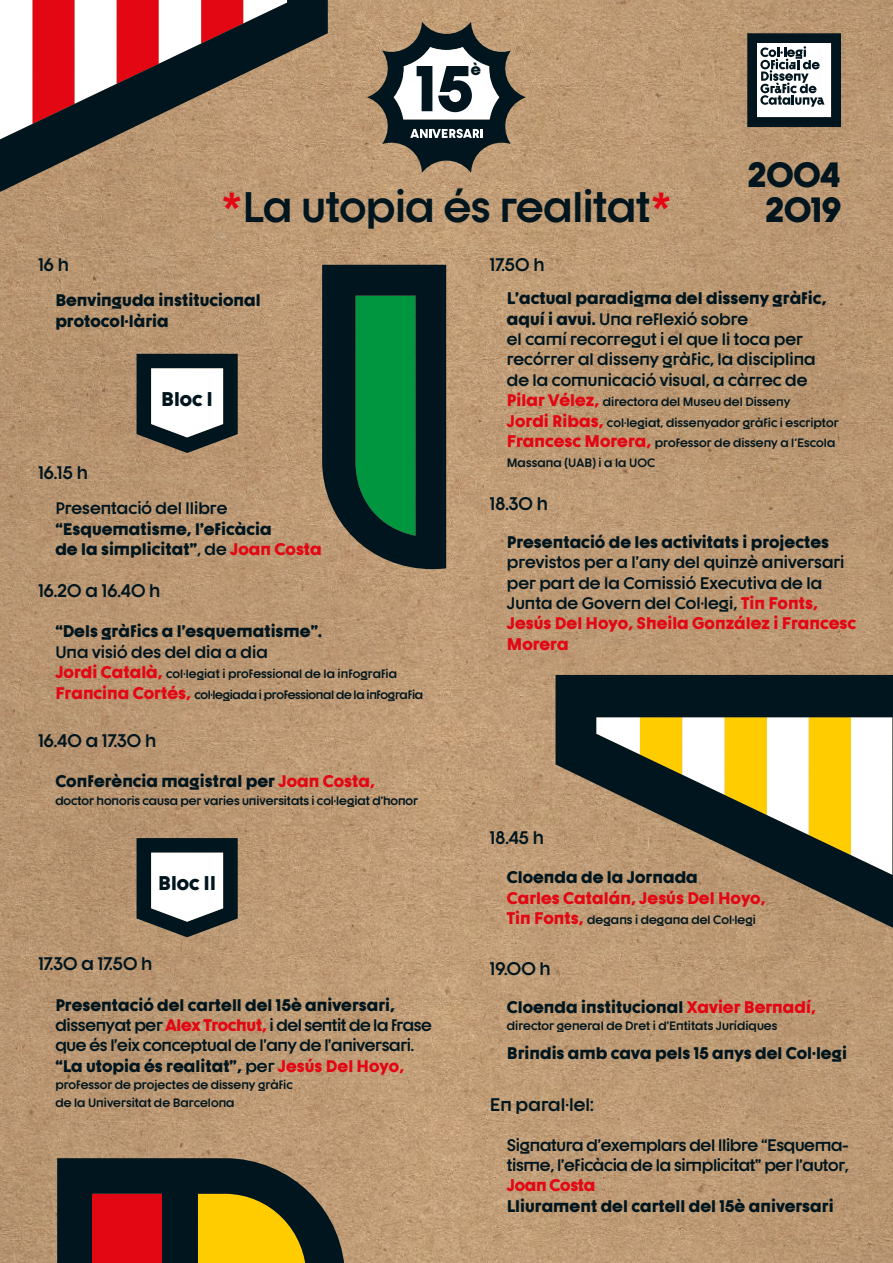
<style>
.page{position:relative;width:893px;height:1263px;background:#fff}
.page>*{position:absolute;margin:0;border:0;box-sizing:border-box;transform-origin:0 0}
.t1{font:700 42.15px "Dystopian";letter-spacing:-.01em;color:#00151d}
.t2{font:900 34.35px "Dystopian";letter-spacing:-.015em;color:#00151d}
.t3{font:900 19.5px "Dystopian";color:#00151d}
.t4{font:700 18px "Dystopian";color:#00151d}
.t5{font:700 16.5px/20.4px "Dystopian";color:#00151d}
.t6{font:900 16.5px/20.4px "Dystopian";color:#00151d}
.t7{font:700 16.5px/20.4px "Dystopian";letter-spacing:-.02em;color:#00151d}
.t8{font:900 16.5px "Dystopian";color:#e30613}
.t9{font:900 16.5px "Dystopian";letter-spacing:-.02em;color:#e30613}
.t10{font:900 15.45px "Dystopian";color:#00151d}
.t11{font:700 12px/20.4px "Dystopian";color:#00151d}
.t12{font:700 12px/20.4px "Dystopian";letter-spacing:-.03em;color:#00151d}
.s1{font-family:"Frutiger LT Std";color:#e30613}
.s2{font-weight:900}
.s3{font-weight:900;font-size:16.5px;color:#e30613}
.s4{font-weight:700}
.s5{color:#e30613}
.s6{font-weight:900;color:#e30613}
</style>
<div class="page">
<img style="left:0;top:0;width:893px;height:1263px">
<svg style="left:747px;top:33px;width:94px;height:94px"></svg>
<svg style="left:57px;top:1158px;width:288px;height:105px;background:#535020"></svg>
<div style="left:93px;top:1194px;width:69px;height:69px;background:#e30613"></div>
<svg style="left:367px;top:22px;width:159px;height:151px"></svg>
<svg style="left:0;top:0;width:328px;height:217px"></svg>
<svg style="left:555px;top:675px;width:338px;height:273px"></svg>
<svg style="left:137px;top:354px;width:101px;height:99px"></svg>
<svg style="left:137px;top:838px;width:101px;height:99px"></svg>
<svg style="left:322px;top:265px;width:124px;height:304px;background:#0d4b2f"></svg>
<p class="t10" style="left:471px;top:60px;width:12px">è</p>
<h2 class="t2" style="left:748px;top:152px;width:95px">2004</h2>
<h1 class="t1" style="left:220px;top:181px;width:454px"><span class="s1">*</span>La utopia és realitat<span class="s1">*</span></h1>
<h2 class="t2" style="left:765px;top:187px;width:77px">2019</h2>
<p class="t4" style="left:38px;top:254px;width:32px">16 h</p>
<p class="t4" style="left:490px;top:254px;width:56px">17.50 h</p>
<p class="t6" style="left:55px;top:290px;width:207px">Benvinguda institucional protocol·lària</p>
<p class="t4" style="left:38px;top:462px;width:51px">16.15 h</p>
<p class="t3" style="left:161px;top:386px;width:53px">Bloc I</p>
<p class="t5" style="left:507px;top:288px;width:321px"><span class="s2">L’actual paradigma del disseny gràfic, aquí i avui.</span> Una reflexió sobre<br>el camí recorregut i el que li toca per recórrer al disseny gràfic, la disciplina de la comunicació visual, a càrrec de</p>
<p class="t11" style="left:507px;top:391px;width:333px"><span class="s3">Pilar Vélez,</span> directora del Museu del Disseny<br><span class="s3">Jordi Ribas,</span> col·legiat, dissenyador gràfic i escriptor <span class="s3">Francesc Morera,</span> professor de disseny a l'Escola Massana (UAB) i a la UOC</p>
<p class="t5" style="left:55px;top:498px;width:174px">Presentació del llibre</p>
<p class="t4" style="left:490px;top:492px;width:60px">18.30 h</p>
<p class="t6" style="left:55px;top:518px;width:268px">“Esquematisme, l’eficàcia<br>de la simplicitat”<span class="s4">, de</span> <span class="s5">Joan Costa</span></p>
<p class="t6" style="left:507px;top:531px;width:324px">Presentació de les activitats i projectes</p>
<p class="t5" style="left:507px;top:552px;width:351px">previstos per a l’any del quinzè aniversari per part de la Comissió Executiva de la Junta de Govern del Col·legi, <span class="s6">Tin Fonts, Jesús Del Hoyo, Sheila González i Francesc Morera</span></p>
<p class="t4" style="left:38px;top:579px;width:124px">16.20 a 16.40 h</p>
<p class="t6" style="left:55px;top:621px;width:268px">“Dels gràfics a l’esquematisme”.</p>
<p class="t5" style="left:55px;top:641px;width:214px">Una visió des del dia a dia</p>
<p class="t12" style="left:55px;top:663px;width:369px"><span class="s3">Jordi Català,</span> col·legiat i professional de la infografia<br><span class="s3">Francina Cortés,</span> col·legiada i professional de la infografia</p>
<p class="t4" style="left:38px;top:729px;width:120px">16.40 a 17.30 h</p>
<p class="t6" style="left:55px;top:771px;width:321px">Conferència magistral per <span class="s5">Joan Costa,</span></p>
<p class="t11" style="left:55px;top:790px;width:364px">doctor honoris causa per varies universitats i col·legiat d’honor</p>
<p class="t3" style="left:158px;top:871px;width:60px">Bloc II</p>
<p class="t4" style="left:38px;top:953px;width:116px">17.30 a 17.50 h</p>
<p class="t7" style="left:55px;top:994px;width:378px"><span class="s2">Presentació del cartell del 15è aniversari, </span>dissenyat per <span class="s6">Alex Trochut,</span> i del sentit de la frase que és l’eix conceptual de l’any de l’aniversari. <span class="s2">“La utopia és realitat”,</span> per <span class="s6">Jesús Del Hoyo,</span></p>
<p class="t11" style="left:55px;top:1076px;width:239px;line-height:17.4px">professor de projectes de disseny gràfic de la Universitat de Barcelona</p>
<p class="t4" style="left:490px;top:826px;width:56px">18.45 h</p>
<p class="t6" style="left:507px;top:867px;width:193px">Cloenda de la Jornada</p>
<p class="t8" style="left:507px;top:887px;width:260px">Carles Catalán, Jesús Del Hoyo,</p>
<p class="t11" style="left:507px;top:909px;width:251px"><span class="s3">Tin Fonts,</span> degans i degana del Col·legi</p>
<p class="t4" style="left:490px;top:957px;width:63px">19.00 h</p>
<p class="t6" style="left:507px;top:996px;width:310px">Cloenda institucional <span class="s5">Xavier Bernadí,</span></p>
<p class="t11" style="left:507px;top:1015px;width:272px">director general de Dret i d’Entitats Jurídiques</p>
<p class="t6" style="left:507px;top:1042px;width:342px">Brindis amb cava pels 15 anys del Col·legi</p>
<p class="t4" style="left:490px;top:1094px;width:105px">En paral·lel:</p>
<p class="t7" style="left:507px;top:1134px;width:343px">Signatura d’exemplars del llibre “Esquema&shy;tisme, l’eficàcia de la simplicitat” per l’autor,</p>
<p class="t9" style="left:507px;top:1174px;width:90px">Joan Costa</p>
<p class="t6" style="left:507px;top:1195px;width:328px">Lliurament del cartell del 15è aniversari</p>
</div>
